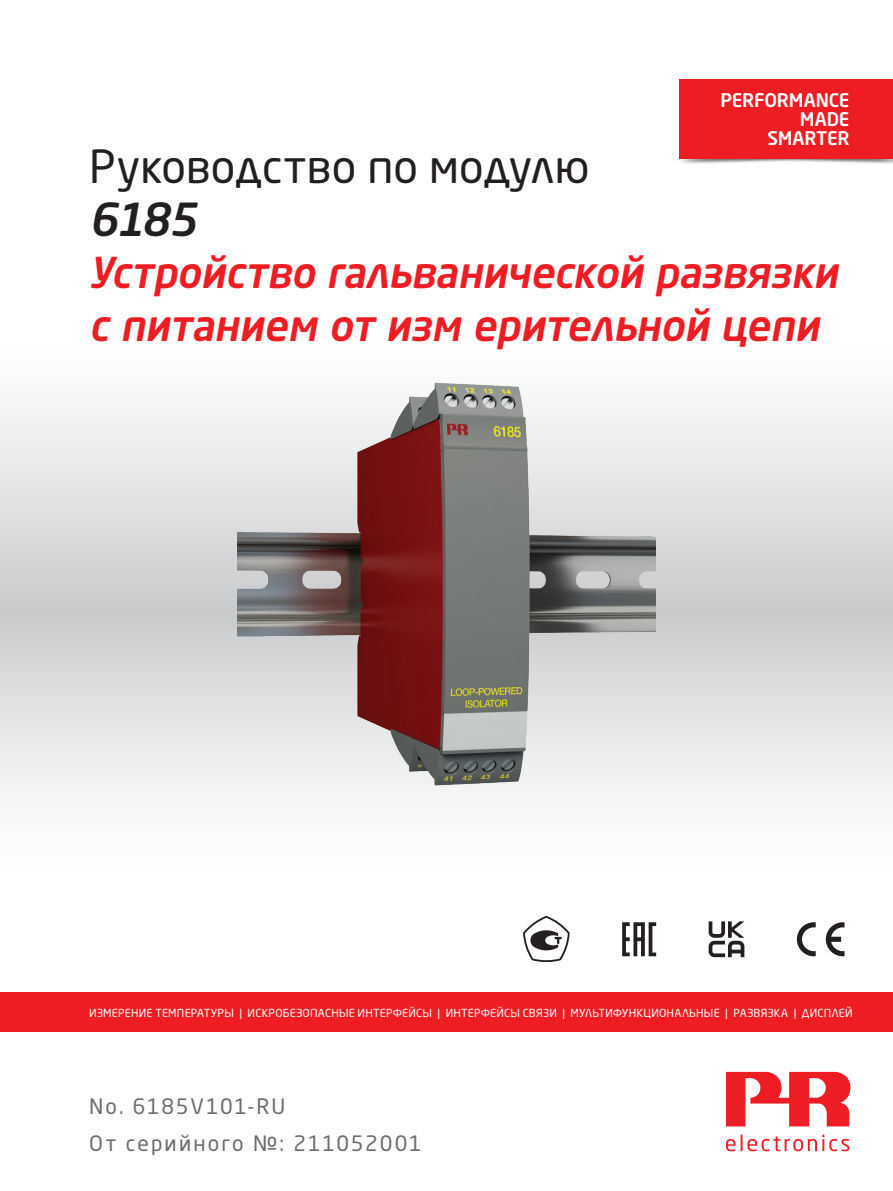
<style>
.page{position:relative;width:893px;height:1191px;background:#fff}
.page>*{position:absolute;margin:0;border:0;box-sizing:border-box;transform-origin:0 0}
.t1{font:45px "Neo Sans Pro Cyr";color:#231f20}
.t2{font:italic 500 45px "Neo Sans Pro Cyr";color:#231f20}
.t3{font:italic 500 42px/52.5px "Neo Sans Pro Cyr";letter-spacing:-.01em;color:#ee1d23}
.t4{font:21px/37.5px "Neo Sans Pro Cyr";letter-spacing:.09em;color:#6c6d70}
.t5{font:500 18.6px/19px "Neo Sans Std";letter-spacing:-.01em;color:#fff;text-align:right}
.t6{font:10.95px "Neo Sans Pro Cyr";letter-spacing:.025em;color:#fff}
</style>
<div class="page">
<svg style="left:0;top:408px;width:893px;height:387px"></svg>
<div style="left:0;top:992px;width:893px;height:40px;background:#ee1d23"></div>
<svg style="left:726px;top:1134px;width:123px;height:17px"></svg>
<svg style="left:726px;top:1071px;width:124px;height:55px"></svg>
<img style="left:679px;top:153px;width:214px;height:11px">
<div style="left:680px;top:79px;width:213px;height:80px;background:#ee1d23"></div>
<svg style="left:826px;top:922px;width:18px;height:34px"></svg>
<svg style="left:797px;top:922px;width:19px;height:34px"></svg>
<img style="left:237px;top:382px;width:419px;height:413px">
<svg style="left:622px;top:922px;width:34px;height:34px"></svg>
<svg style="left:523px;top:915px;width:47px;height:47px"></svg>
<svg style="left:709px;top:921px;width:35px;height:36px"></svg>
<h3 class="t5" style="left:720px;top:90px;width:131px">PERFORMANCE<br>MADE<br>SMARTER</h3>
<h1 class="t1" style="left:89px;top:139px;width:502px">Руководство по модулю</h1>
<h1 class="t2" style="left:89px;top:191px;width:109px">6185</h1>
<h2 class="t3" style="left:89px;top:246px;width:750px">Устройство гальванической развязки с питанием от изм ерительной цепи</h2>
<p class="t6" style="left:89px;top:1005px;width:765px">ИЗМЕРЕНИЕ ТЕМПЕРАТУРЫ | ИСКРОБЕЗОПАСНЫЕ ИНТЕРФЕЙСЫ | ИНТЕРФЕЙСЫ СВЯЗИ | МУЛЬТИФУНКЦИОНАЛЬНЫЕ | РАЗВЯЗКА | ДИСПЛЕЙ</p>
<h3 class="t4" style="left:89px;top:1087px;width:334px">No. 6185V101-RU<br>От серийного №: 211052001</h3>
</div>
